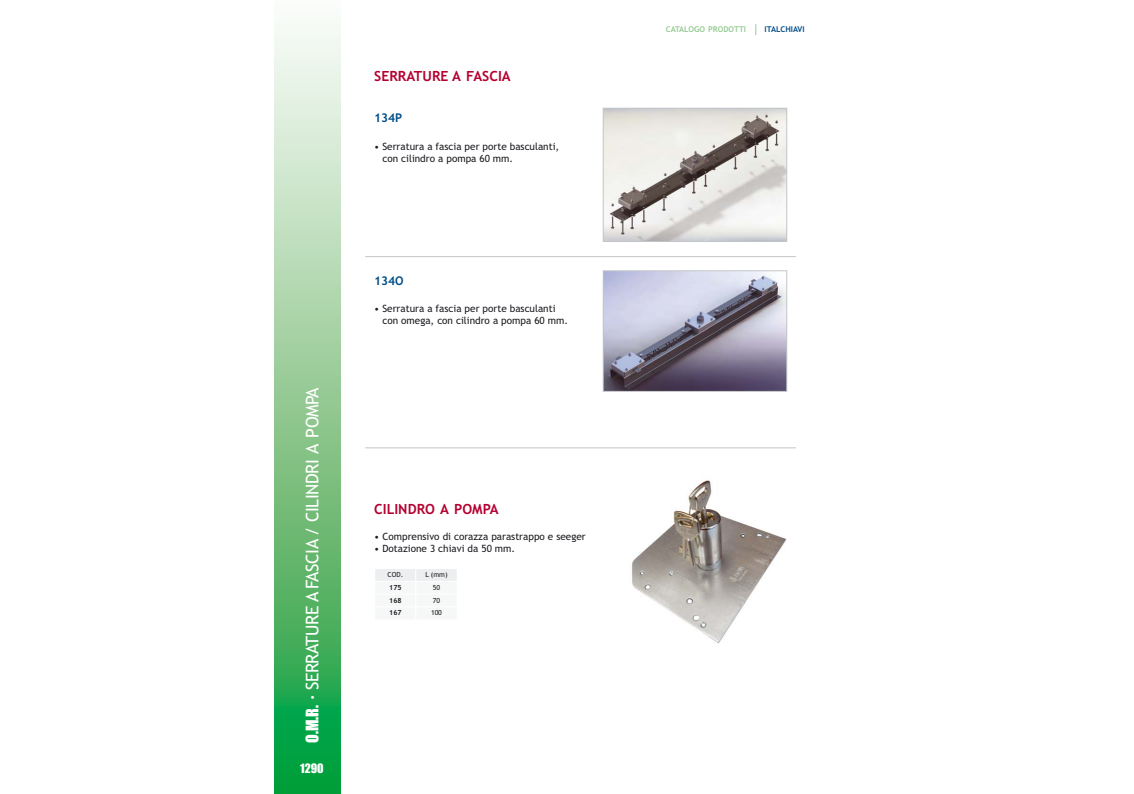
<style>
.page{position:relative;width:1134px;height:794px;background:#fff}
.page>*{position:absolute;margin:0;border:0;box-sizing:border-box;transform-origin:0 0}
.t1{font:17.5px "Trebuchet MS";letter-spacing:-.025em;color:#fff}
.t2{font:700 14px "Trebuchet MS";color:#b5002f}
.t3{font:700 12px "Trebuchet MS";color:#004d87}
.t4{font:12px "Impact";color:#fff}
.t5{font:10px "Trebuchet MS";color:#1b1c20}
.t6{font:700 8px "Trebuchet MS";color:#96ca94}
.t7{font:700 8px "Trebuchet MS";color:#004d87}
.t8{font:7px/12.9px "Trebuchet MS";letter-spacing:-.02em;color:#1b1c20;text-align:center}
.t9{font:700 7px "Trebuchet MS";color:#1b1c20}
.s1{font-family:"Impact";font-size:16px}
.s2{color:#fff}
</style>
<div class="page">
<svg style="left:275px;top:27px;width:65px;height:767px;background:#87c993"></svg>
<img style="left:605px;top:110px;width:180px;height:130px">
<div style="left:603px;top:108px;width:184px;height:134px;border:1px solid #c3c5c7"></div>
<img style="left:605px;top:272px;width:180px;height:118px">
<div style="left:603px;top:270px;width:184px;height:122px;border:1px solid #c3c5c7"></div>
<img style="left:632px;top:480px;width:155px;height:163px">
<hr style="left:365px;top:256px;width:431px;height:1px;background:#c3c5c7">
<hr style="left:365px;top:447px;width:431px;height:1px;background:#c3c5c7">
<div style="left:375px;top:569px;width:41px;height:12px;background:#eceeef"></div>
<div style="left:375px;top:582px;width:41px;height:12px;background:#f6f7f7"></div>
<div style="left:416px;top:569px;width:41px;height:12px;background:#eceeef"></div>
<div style="left:416px;top:582px;width:41px;height:12px;background:#f6f7f7"></div>
<div style="left:375px;top:594px;width:41px;height:13px;background:#f6f7f7"></div>
<div style="left:416px;top:594px;width:41px;height:13px;background:#f6f7f7"></div>
<div style="left:375px;top:607px;width:41px;height:12px;background:#f6f7f7"></div>
<div style="left:416px;top:607px;width:41px;height:12px;background:#f6f7f7"></div>
<h1 class="t1" style="left:306px;top:742px;width:357px;rotate:-90deg"><span class="s1">O.M.R.</span> <sup>•</sup> SERRATURE A FASCIA / CILINDRI A POMPA</h1>
<p class="t4" style="left:300px;top:761px;width:25px">1290</p>
<h2 class="t2" style="left:374px;top:68px;width:138px">SERRATURE A FASCIA</h2>
<p class="t3" style="left:374px;top:111px;width:30px">134P</p>
<p class="t5" style="left:374px;top:142px;width:187px">• Serratura a fascia per porte basculanti,</p>
<p class="t5" style="left:374px;top:154px;width:141px"><span class="s2">•</span> con cilindro a pompa 60 mm.</p>
<p class="t3" style="left:374px;top:274px;width:31px">134O</p>
<p class="t5" style="left:374px;top:305px;width:183px">• Serratura a fascia per porte basculanti</p>
<p class="t5" style="left:374px;top:317px;width:195px"><span class="s2">•</span> con omega, con cilindro a pompa 60 mm.</p>
<h2 class="t2" style="left:374px;top:501px;width:126px">CILINDRO A POMPA</h2>
<p class="t5" style="left:374px;top:532px;width:213px">• Comprensivo di corazza parastrappo e seeger</p>
<p class="t5" style="left:374px;top:544px;width:142px">• Dotazione 3 chiavi da 50 mm.</p>
<p class="t8" style="left:387px;top:568px;width:17px">COD.</p>
<p class="t9" style="left:389px;top:583px;width:14px">175</p>
<p class="t8" style="left:425px;top:568px;width:24px">L (mm)<br>50</p>
<p class="t9" style="left:389px;top:596px;width:14px">168</p>
<p class="t8" style="left:433px;top:594px;width:9px">70</p>
<p class="t9" style="left:389px;top:609px;width:14px">167</p>
<p class="t8" style="left:431px;top:607px;width:12px">100</p>
<p class="t6" style="left:666px;top:24px;width:82px">CATALOGO PRODOTTI</p>
<p class="t7" style="left:765px;top:24px;width:42px">ITALCHIAVI</p>
</div>
